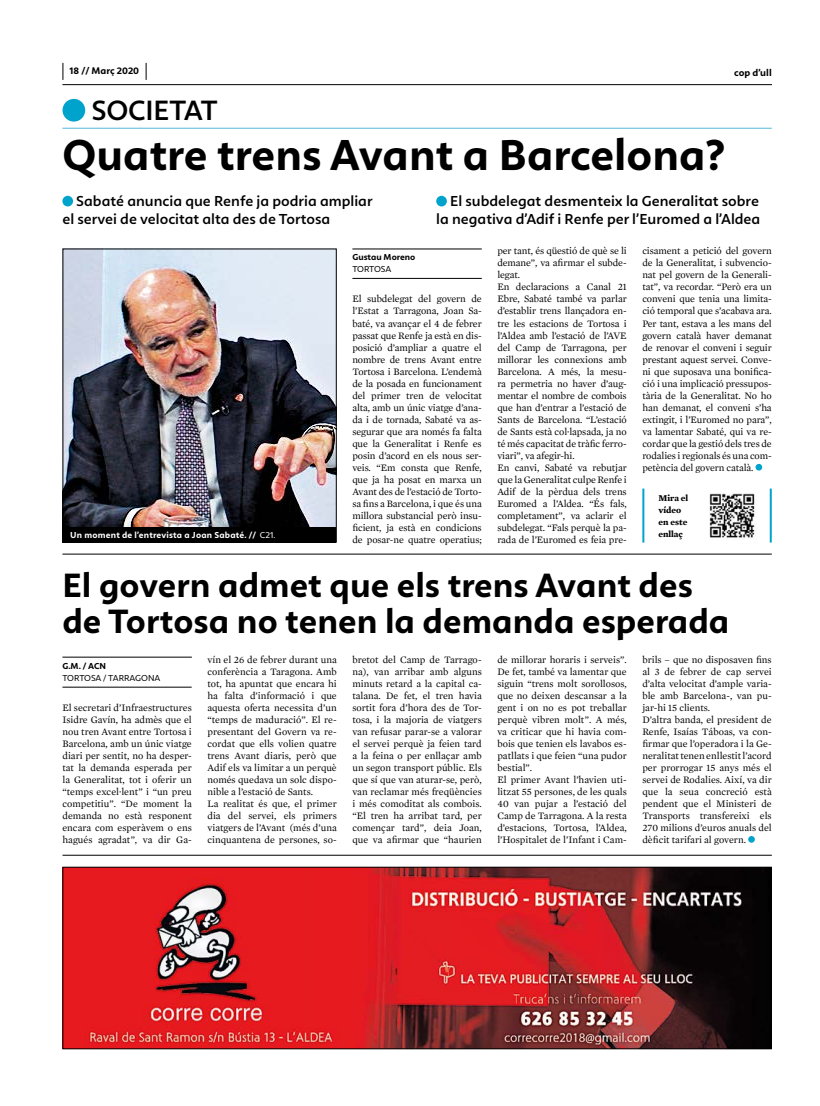
<style>
.page{position:relative;width:820px;height:1106px;background:#fff}
.page>*{position:absolute;margin:0;border:0;box-sizing:border-box;transform-origin:0 0}
.t1{font:700 45px "Calima";color:#000}
.t2{font:700 35px/36px "Calima";color:#000}
.t3{font:600 29px "Calima";letter-spacing:-.005em;color:#000}
.t4{font:600 15px/18px "Calima";color:#000}
.t5{font:10px/12px "Mercury Text G1";color:#000;text-align:justify}
.t6{font:700 10px "Calima";color:#000}
.t7{font:700 9px "Calima";letter-spacing:.02em;color:#fff}
.t8{font:9px "Calima";letter-spacing:-.005em;color:#000}
.t9{font:700 9px/12px "Mercury Text G1";color:#000}
.t10{font:700 9px "Calima";color:#000}
.s1{font-weight:400}
</style>
<div class="page">
<hr style="left:62px;top:84px;width:709px;height:1px;background:#000">
<svg style="left:62px;top:63px;width:1px;height:17px"></svg>
<svg style="left:145px;top:63px;width:1px;height:17px"></svg>
<img style="left:64px;top:868px;width:705px;height:179px">
<div style="left:62px;top:866px;width:709px;height:183px;border:1px solid #000"></div>
<hr style="left:62px;top:854px;width:709px;height:1px;background:#000">
<hr style="left:62px;top:553px;width:709px;height:1px;background:#000">
<div style="left:62px;top:196px;width:11px;height:10px;background:#00a3cc;border-radius:50%"></div>
<div style="left:436px;top:196px;width:10px;height:10px;background:#00a3cc;border-radius:50%"></div>
<svg style="left:755px;top:464px;width:6px;height:6px"></svg>
<hr style="left:352px;top:278px;width:129px;height:1px;background:#000">
<hr style="left:352px;top:248px;width:129px;height:1px;background:#000">
<img style="left:64px;top:250px;width:270px;height:277px">
<div style="left:62px;top:527px;width:274px;height:15px;background:#000"></div>
<svg style="left:747px;top:836px;width:7px;height:6px"></svg>
<hr style="left:62px;top:686px;width:130px;height:1px;background:#000">
<hr style="left:62px;top:656px;width:130px;height:1px;background:#000">
<img style="left:709px;top:493px;width:46px;height:45px">
<hr style="left:642px;top:488px;width:2px;height:54px;background:#00a3cc">
<hr style="left:769px;top:488px;width:2px;height:54px;background:#00a3cc">
<div style="left:62px;top:99px;width:23px;height:23px;background:#00a3cc;border-radius:50%"></div>
<hr style="left:62px;top:128px;width:709px;height:1px;background:#52b7d8">
<p class="t6" style="left:69px;top:65px;width:71px">18 // Març 2020</p>
<p class="t6" style="left:734px;top:67px;width:39px">cop d’ull</p>
<h3 class="t3" style="left:91px;top:94px;width:127px">SOCIETAT</h3>
<h1 class="t1" style="left:62px;top:130px;width:664px">Quatre trens Avant a Barcelona?</h1>
<h3 class="t4" style="left:62px;top:192px;width:311px;text-indent:14px">Sabaté anuncia que Renfe ja podria ampliar el servei de velocitat alta des de Tortosa</h3>
<h3 class="t4" style="left:436px;top:192px;width:325px;text-align:right">El subdelegat desmenteix la Generalitat sobre la negativa d’Adif i Renfe per l’Euromed a l’Aldea</h3>
<p class="t7" style="left:70px;top:530px;width:207px">Un moment de l’entrevista a Joan Sabaté. // <span class="s1">C21.</span></p>
<p class="t10" style="left:352px;top:252px;width:64px">Gustau Moreno</p>
<p class="t8" style="left:352px;top:264px;width:41px">TORTOSA</p>
<p class="t5" style="left:352px;top:293px;width:131px">El subdelegat del govern de l’Estat a Tarragona, Joan Sa&shy;baté, va avançar el 4 de febrer passat que Renfe ja està en dis&shy;posició d’ampliar a quatre el nombre de trens Avant entre Tortosa i Barcelona. L’endemà de la posada en funcionament del primer tren de velocitat alta, amb un únic viatge d’ana&shy;da i de tornada, Sabaté va as&shy;segurar que ara només fa falta que la Generalitat i Renfe es posin d’acord en els nous ser&shy;veis. “Em consta que Renfe, que ja ha posat en marxa un Avant des de l’estació de Torto&shy;sa fins a Barcelona, i que és una millora substancial però insu&shy;ficient, ja està en condicions de posar-ne quatre operatius;</p>
<p class="t5" style="left:497px;top:245px;width:131px;text-align:left">per tant, és qüestió de què se li demane”, va afirmar el subde&shy;legat.<br>En declaracions a Canal 21<br>Ebre, Sabaté també va parlar d’establir trens llançadora en&shy;tre les estacions de Tortosa i l’Aldea amb l’estació de l’AVE del Camp de Tarragona, per millorar les connexions amb<br>Barcelona. A més, la mesu&shy;ra permetria no haver d’aug&shy;mentar el nombre de combois que han d’entrar a l’estació de<br>Sants de Barcelona. “L’estació de Sants està col·lapsada, ja no té més capacitat de tràfic ferro&shy;viari”, va afegir-hi.<br>En canvi, Sabaté va rebutjar que la Generalitat culpe Renfe i<br>Adif de la pèrdua dels trens<br>Euromed a l’Aldea. “És fals, completament”, va aclarir el subdelegat. “Fals perquè la pa&shy;rada de l’Euromed es feia pre-</p>
<p class="t5" style="left:642px;top:245px;width:131px">cisament a petició del govern de la Generalitat, i subvencio&shy;nat pel govern de la Generali&shy;tat”, va recordar. “Però era un conveni que tenia una limita&shy;ció temporal que s’acabava ara.<br>Per tant, estava a les mans del govern català haver demanat de renovar el conveni i seguir prestant aquest servei. Conve&shy;ni que suposava una bonifica&shy;ció i una implicació pressupos&shy;tària de la Generalitat. No ho han demanat, el conveni s’ha extingit, i l’Euromed no para”, va lamentar Sabaté, qui va re&shy;cordar que la gestió dels tres de rodalies i regionals és una com&shy;petència del govern català.</p>
<p class="t9" style="left:658px;top:491px;width:31px">Mira el vídeo en este enllaç</p>
<h2 class="t2" style="left:62px;top:567px;width:668px">El govern admet que els trens Avant des de Tortosa no tenen la demanda esperada</h2>
<p class="t10" style="left:62px;top:660px;width:45px">G.M. / ACN</p>
<p class="t8" style="left:62px;top:672px;width:99px">TORTOSA / TARRAGONA</p>
<p class="t5" style="left:207px;top:653px;width:131px;text-align:left">vín el 26 de febrer durant una conferència a Taragona. Amb tot, ha apuntat que encara hi ha falta d’informació i que aquesta oferta necessita d’un “temps de maduració”. El re&shy;presentant del Govern va re&shy;cordat que ells volien quatre trens Avant diaris, però que<br>Adif els va limitar a un perquè només quedava un solc dispo&shy;nible a l’estació de Sants.<br>La realitat és que, el primer dia del servei, els primers viatgers de l’Avant (més d’una cinquantena de persones, so-</p>
<p class="t5" style="left:352px;top:653px;width:131px">bretot del Camp de Tarrago&shy;na), van arribar amb alguns minuts retard a la capital ca&shy;talana. De fet, el tren havia sortit fora d’hora des de Tor&shy;tosa, i la majoria de viatgers van refusar parar-se a valorar el servei perquè ja feien tard a la feina o per enllaçar amb un segon transport públic. Els que sí que van aturar-se, però, van reclamar més freqüències i més comoditat als combois. “El tren ha arribat tard, per començar tard”, deia Joan, que va afirmar que “haurien</p>
<p class="t5" style="left:497px;top:653px;width:131px;text-align:left">de millorar horaris i serveis”.<br>De fet, també va lamentar que siguin “trens molt sorollosos, que no deixen descansar a la gent i on no es pot treballar perquè vibren molt”. A més, va criticar que hi havia com&shy;bois que tenien els lavabos es&shy;patllats i que feien “una pudor bestial”.<br>El primer Avant l’havien uti&shy;litzat 55 persones, de les quals<br>40 van pujar a l’estació del<br>Camp de Tarragona. A la resta d’estacions, Tortosa, l’Aldea, l’Hospitalet de l’Infant i Cam-</p>
<p class="t5" style="left:642px;top:653px;width:131px;text-align:left">brils – que no disposaven fins al 3 de febrer de cap servei d’alta velocitat d’ample varia&shy;ble amb Barcelona-, van pu&shy;jar-hi 15 clients.<br>D’altra banda, el president de<br>Renfe, Isaías Táboas, va con&shy;firmar que l’operadora i la Ge&shy;neralitat tenen enllestit l’acord per prorrogar 15 anys més el servei de Rodalies. Així, va dir que la seua concreció està pendent que el Ministeri de<br>Transports transfereixi els<br>270 milions d’euros anuals del dèficit tarifari al govern.</p>
<p class="t5" style="left:62px;top:701px;width:131px">El secretari d’Infraestructures Isidre Gavín, ha admès que el nou tren Avant entre Tortosa i Barcelona, amb un únic viatge diari per sentit, no ha desper&shy;tat la demanda esperada per la Generalitat, tot i oferir un “temps excel·lent” i “un preu competitiu”. “De moment la demanda no està responent encara com esperàvem o ens hagués agradat”, va dir Ga-</p>
</div>
